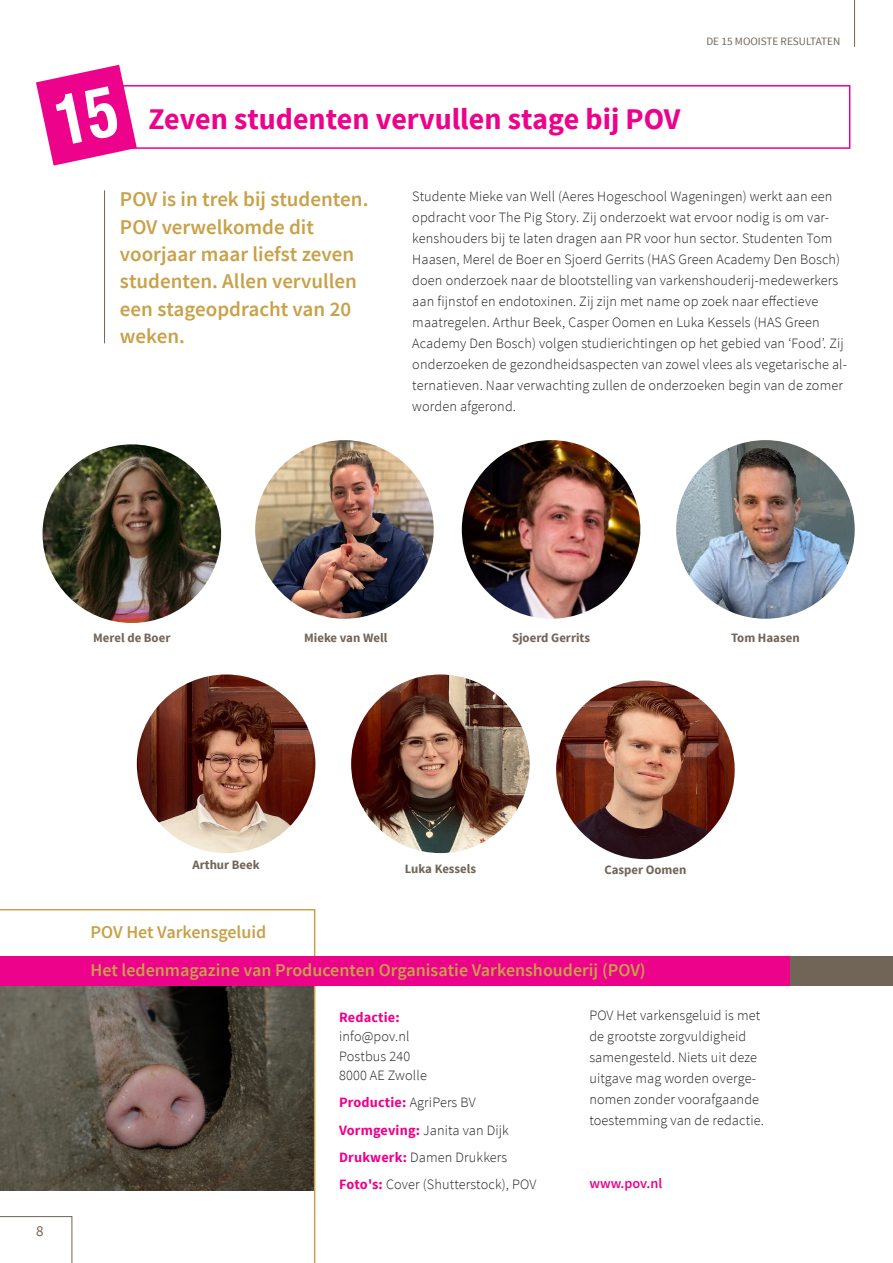
<style>
.page{position:relative;width:893px;height:1263px;background:#fff}
.page>*{position:absolute;margin:0;border:0;box-sizing:border-box;transform-origin:0 0}
.Kop_midden{font:700 30px "Source Sans Pro";color:#ed028c}
.Intro{font:600 21px/27.5px "Source Sans Pro";color:#c8a148}
.Intro_klein{font:600 18px "Source Sans Pro";color:#c8a148}
.t1{font:15px "Source Sans Pro";color:#716557}
.Broodtekst_zwart{font:300 14.25px/21px "Source Sans Pro";letter-spacing:.01em;color:#231f20}
.Broodtekst_Colofon{font:300 14.25px "Source Sans Pro";letter-spacing:.01em;color:#231f20}
.Broodtekst_Colofon-2{font:700 14.25px "Source Sans Pro";letter-spacing:.01em;color:#ed028c}
.Broodtekst_roze{font:600 14.25px "Source Sans Pro";color:#ed028c}
.Dossier{font:700 12.75px "Source Sans Pro";color:#716557}
.t2{font:11.25px "Source Sans Pro";color:#716557}
.s1{font-weight:300;color:#231f20}
.s2{font-weight:700;color:#ed028c}
</style>
<div class="page">
<svg style="left:0;top:909px;width:316px;height:354px"></svg>
<hr style="left:104px;top:190px;width:1px;height:153px;background:#716557">
<svg style="left:0;top:1216px;width:73px;height:47px"></svg>
<hr style="left:854px;top:0;width:1px;height:47px;background:#716557">
<div style="left:0;top:956px;width:850px;height:29px;background:#ed028c"></div>
<div style="left:791px;top:956px;width:102px;height:29px;background:#716557"></div>
<div style="left:122px;top:85px;width:728px;height:64px;border:2px solid #ed028c"></div>
<img style="left:43px;top:444px;width:178px;height:179px;border-radius:89px">
<img style="left:255px;top:440px;width:179px;height:179px;border-radius:89px">
<img style="left:462px;top:440px;width:178px;height:179px;border-radius:89px">
<img style="left:676px;top:440px;width:179px;height:179px;border-radius:89px">
<img style="left:137px;top:674px;width:178px;height:179px;border-radius:89px">
<img style="left:351px;top:674px;width:179px;height:179px;border-radius:89px">
<img style="left:556px;top:680px;width:179px;height:179px;border-radius:89px">
<svg style="left:36px;top:65px;width:101px;height:101px"></svg>
<p class="Kop_midden" style="left:148px;top:100px;width:534px">Zeven studenten vervullen stage bij POV</p>
<p class="t2" style="left:706px;top:34px;width:135px">DE 15 MOOISTE RESULTATEN</p>
<p class="Intro" style="left:120px;top:186px;width:250px">POV is in trek bij studenten.<br>POV verwelkomde dit voorjaar maar liefst zeven studenten. Allen vervullen een stageopdracht van 20 weken.</p>
<p class="Broodtekst_zwart" style="left:412px;top:186px;width:436px">Studente Mieke van Well (Aeres Hogeschool Wageningen) werkt aan een opdracht voor The Pig Story. Zij onderzoekt wat ervoor nodig is om var&shy;kenshouders bij te laten dragen aan PR voor hun sector. Studenten Tom Haasen, Merel de Boer en Sjoerd Gerrits (HAS Green Academy Den Bosch) doen onderzoek naar de blootstelling van varkenshouderij-medewerkers aan fijnstof en endotoxinen. Zij zijn met name op zoek naar effectieve maatregelen. Arthur Beek, Casper Oomen en Luka Kessels (HAS Green Academy Den Bosch) volgen studierichtingen op het gebied van ‘Food’. Zij onderzoeken de gezondheidsaspecten van zowel vlees als vegetarische al&shy;ternatieven. Naar verwachting zullen de onderzoeken begin van de zomer worden afgerond.</p>
<p class="Dossier" style="left:93px;top:629px;width:79px">Merel de Boer</p>
<p class="Dossier" style="left:304px;top:629px;width:85px">Mieke van Well</p>
<p class="Dossier" style="left:512px;top:629px;width:80px">Sjoerd Gerrits</p>
<p class="Dossier" style="left:731px;top:629px;width:70px">Tom Haasen</p>
<p class="t1" style="left:36px;top:1222px;width:9px">8</p>
<p class="Dossier" style="left:192px;top:856px;width:69px">Arthur Beek</p>
<p class="Dossier" style="left:405px;top:860px;width:73px">Luka Kessels</p>
<p class="Dossier" style="left:604px;top:861px;width:84px">Casper Oomen</p>
<p class="Intro_klein" style="left:91px;top:921px;width:177px">POV Het Varkensgeluid</p>
<p class="Intro_klein" style="left:91px;top:958px;width:557px">Het ledenmagazine van Producenten Organisatie Varkenshouderij (POV)</p>
<p class="Broodtekst_Colofon-2" style="left:339px;top:1008px;width:62px">Redactie:</p>
<p class="Broodtekst_Colofon" style="left:339px;top:1028px;width:72px">info@pov.nl</p>
<p class="Broodtekst_Colofon" style="left:339px;top:1047px;width:73px">Postbus 240</p>
<p class="Broodtekst_Colofon" style="left:339px;top:1067px;width:89px">8000 AE Zwolle</p>
<p class="Broodtekst_Colofon-2" style="left:339px;top:1093px;width:138px">Productie: <span class="s1">AgriPers BV</span></p>
<p class="Broodtekst_Colofon" style="left:339px;top:1121px;width:171px"><span class="s2">Vormgeving:</span> Janita van Dijk</p>
<p class="Broodtekst_Colofon" style="left:339px;top:1148px;width:170px"><span class="s2">Drukwerk:</span> Damen Drukkers</p>
<p class="Broodtekst_Colofon" style="left:339px;top:1176px;width:199px"><span class="s2">Foto's:</span> Cover (Shutterstock), POV</p>
<p class="Broodtekst_zwart" style="left:589px;top:1005px;width:176px">POV Het varkensgeluid is met de grootste zorgvuldigheid samengesteld. Niets uit deze uitgave mag worden overge&shy;nomen zonder voorafgaande toestemming van de redactie.</p>
<p class="Broodtekst_roze" style="left:589px;top:1174px;width:74px">www.pov.nl</p>
</div>
